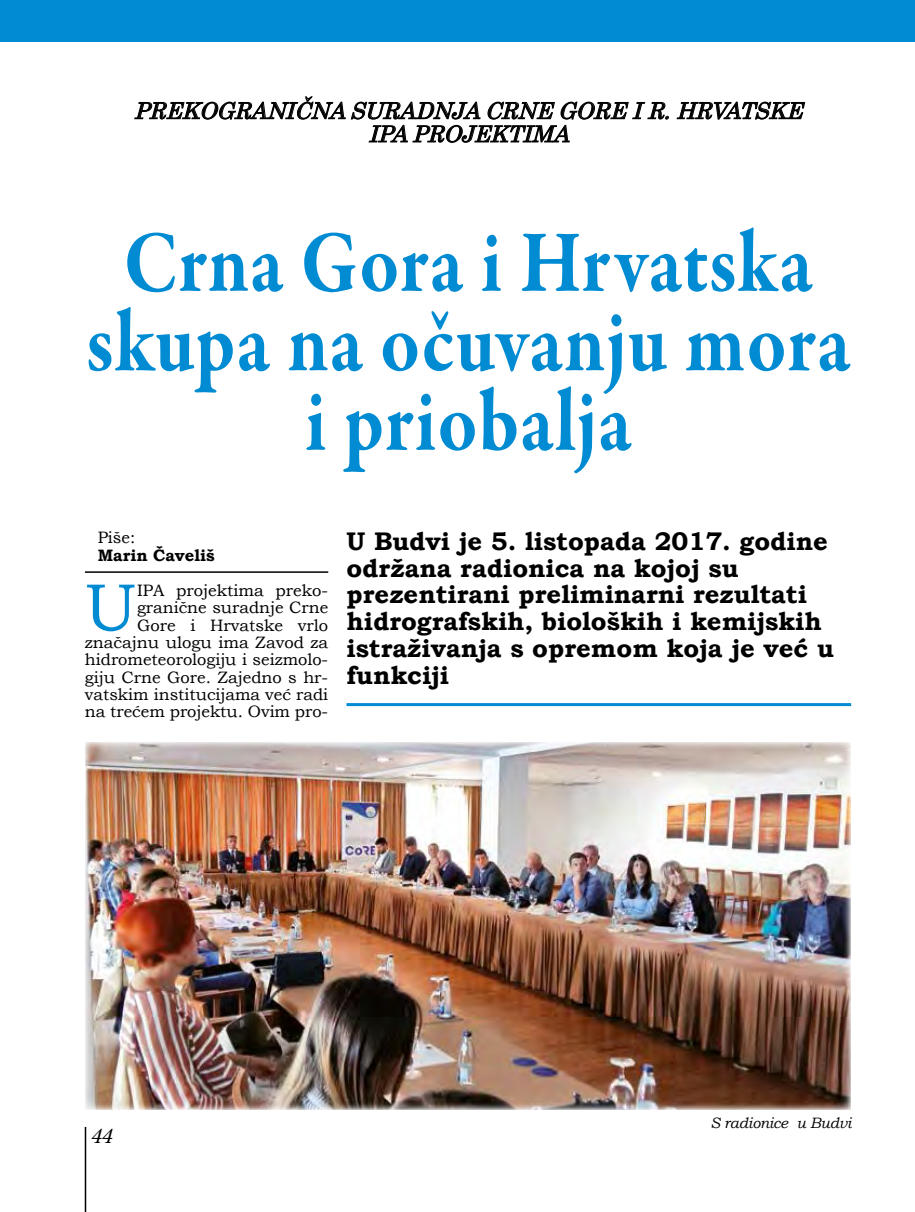
<style>
.page{position:relative;width:915px;height:1212px;background:#fff}
.page>*{position:absolute;margin:0;border:0;box-sizing:border-box;transform-origin:0 0}
.t1{font:700 90px/79.5px "Garamond Premr Pro";letter-spacing:.015em;color:#008bd2;text-align:center;scale:.85 1}
.t2{font:67.35px "Bookman Old Style";color:#008bd2}
.t3{font:700 25.5px/26.7px "Bookman Old Style";color:#000}
.t4{font:italic 22.5px/23.2px "Century";color:#000;text-align:center}
.t5{font:italic 22.5px "Minion Pro";color:#000}
.t6{font:16.5px/17.2px "Bookman Old Style";color:#000;text-align:right}
.t7{font:700 16.5px "Bookman Old Style";color:#000}
.t8{font:italic 15px "Bookman Old Style";letter-spacing:-.01em;color:#000}
</style>
<div class="page">
<svg style="left:676px;top:101px;width:129px;height:19px"></svg>
<svg style="left:134px;top:96px;width:535px;height:47px"></svg>
<hr style="left:85px;top:571px;width:243px;height:2px;background:#000">
<hr style="left:346px;top:703px;width:504px;height:3px;background:#008bd2">
<img style="left:85px;top:742px;width:765px;height:368px">
<div style="left:0;top:0;width:914px;height:42px;background:#008bd2"></div>
<hr style="left:85px;top:1127px;width:1px;height:85px;background:#000">
<h3 class="t4" style="left:134px;top:97px;width:678px">PREKOGRANIČNASURADNJACRNEGOREIR.HRVATSKE<br>IPAPROJEKTIMA</h3>
<h1 class="t1" style="left:86px;top:224px;width:900px">Crna Gora i Hrvatska skupa na očuvanju mora i priobalja</h1>
<p class="t6" style="left:98px;top:529px;width:39px">Piše:</p>
<p class="t7" style="left:98px;top:543px;width:118px">Marin Čaveliš</p>
<h2 class="t2" style="left:84px;top:564px;width:54px">U</h2>
<p class="t6" style="left:85px;top:582px;width:245px">IPA projektima preko&shy;granične suradnje Crne<br>Gore i Hrvatske vrlo značajnu ulogu ima Zavod za hidrometeorologiju i seizmolo&shy;giju Crne Gore. Zajedno s hr&shy;vatskim institucijama već radi na trećem projektu. Ovim pro-</p>
<h3 class="t3" style="left:346px;top:527px;width:489px">U Budvi je 5. listopada 2017. godine održana radionica na kojoj su prezentirani preliminarni rezultati hidrografskih, bioloških i kemijskih istraživanja s opremom koja je već u funkciji</h3>
<h3 class="t5" style="left:90px;top:1121px;width:31px">44</h3>
<p class="t8" style="left:710px;top:1112px;width:142px">S radionice u Budvi</p>
</div>
